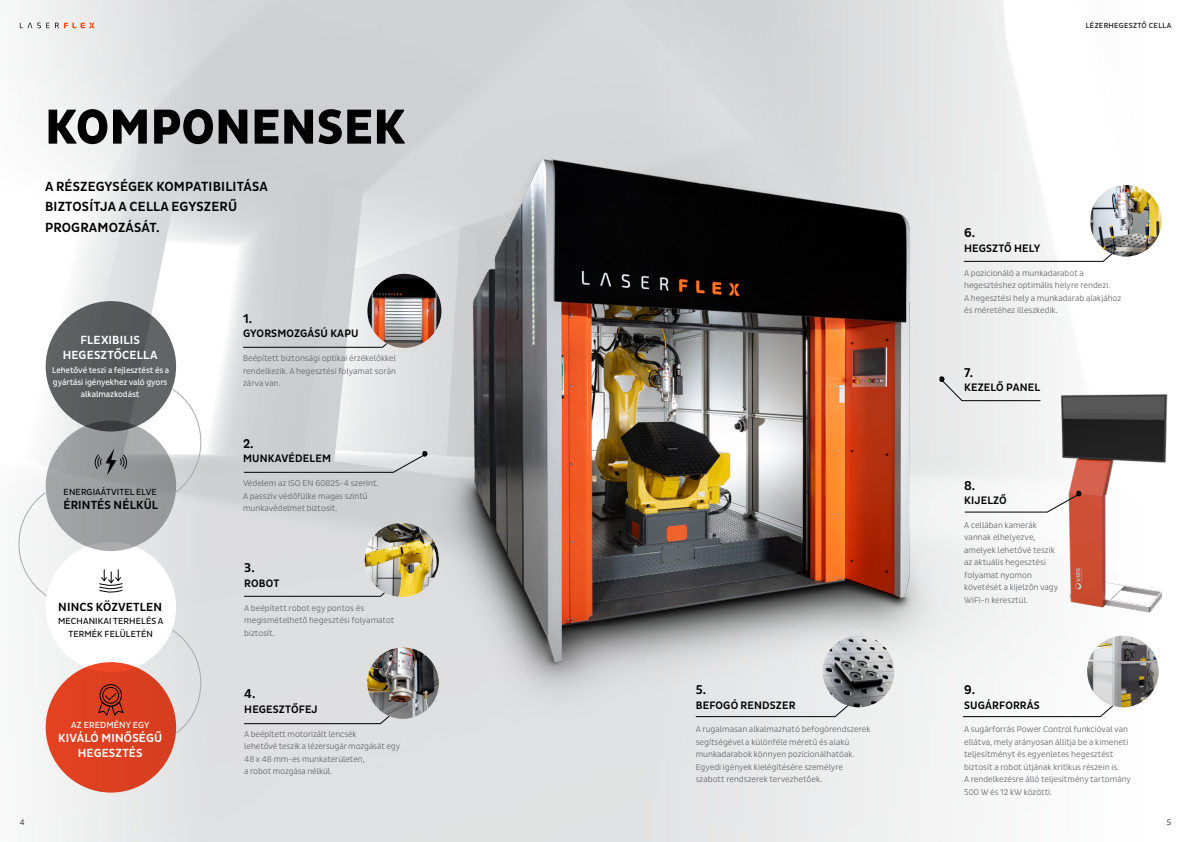
<style>
.page{position:relative;width:1191px;height:842px;background:#fff}
.page>*{position:absolute;margin:0;border:0;box-sizing:border-box;transform-origin:0 0}
.t1{font:800 50px "Pluto Sans Cond";color:#000}
.t2{font:500 13.5px/20.7px "Pluto Sans Cond";letter-spacing:.015em;color:#000}
.t3{font:500 13px "Pluto Sans Cond";color:#000}
.t4{font:500 12px/14.4px "Pluto Sans Cond";letter-spacing:.015em;color:#fff;text-align:center}
.t5{font:500 12px "Pluto Sans Cond";letter-spacing:.015em;color:#000}
.t6{font:500 11px "Pluto Sans Cond";letter-spacing:.015em;color:#000}
.t7{font:9px/13px "Pluto Sans Cond";letter-spacing:.015em;color:#000;text-align:center}
.t8{font:9px "Pluto Sans Cond";letter-spacing:.015em;color:#fff}
.t9{font:300 8.5px/12.5px "Pluto Sans Cond";color:#5d5d60}
.t10{font:8.5px/12.1px "Pluto Sans Cond";letter-spacing:-.01em;color:#fff;text-align:center}
.t11{font:300 8px "Pluto Sans Cond";color:#000}
.t12{font:7.5px "Pluto Sans Cond";letter-spacing:.04em;color:#000}
</style>
<div class="page">
<img style="left:19px;top:0;width:1143px;height:842px">
<img style="left:1050px;top:336px;width:118px;height:321px">
<img style="left:424px;top:138px;width:550px;height:671px">
<svg style="left:20px;top:23px;width:74px;height:5px"></svg>
<svg style="left:243px;top:330px;width:151px;height:17px;background:#d2d3d5"></svg>
<img style="left:367px;top:274px;width:74px;height:74px;border-radius:37px">
<svg style="left:963px;top:244px;width:160px;height:18px"></svg>
<img style="left:1090px;top:185px;width:71px;height:72px;border-radius:36px">
<svg style="left:964px;top:491px;width:117px;height:21px"></svg>
<div style="left:244px;top:706px;width:157px;height:18px;background:#dfdfe1"></div>
<img style="left:367px;top:647px;width:72px;height:72px;border-radius:36px">
<div style="left:938px;top:376px;width:102px;height:25px;background:#eceded"></div>
<div style="left:244px;top:578px;width:148px;height:18px;background:#dcdedf"></div>
<img style="left:365px;top:523px;width:74px;height:74px;border-radius:37px">
<div style="left:695px;top:699px;width:160px;height:18px;background:#e8e8e9"></div>
<svg style="left:962px;top:699px;width:158px;height:18px"></svg>
<svg style="left:244px;top:451px;width:183px;height:22px;background:#cbcccd"></svg>
<img style="left:1087px;top:636px;width:71px;height:71px;border-radius:36px">
<div style="left:46px;top:542px;width:130px;height:130px;background:#fff;border-radius:50%"></div>
<div style="left:46px;top:301px;width:130px;height:130px;background:#5b5c5e;border-radius:50%"></div>
<svg style="left:46px;top:421px;width:130px;height:130px;background:#9a9b9d"></svg>
<div style="left:46px;top:662px;width:130px;height:130px;background:#dd4020;border-radius:50%"></div>
<svg style="left:172px;top:388px;width:30px;height:105px"></svg>
<svg style="left:171px;top:629px;width:31px;height:105px;background:#ddd9d8"></svg>
<svg style="left:18px;top:492px;width:30px;height:105px"></svg>
<svg style="left:94px;top:448px;width:34px;height:28px"></svg>
<svg style="left:99px;top:569px;width:24px;height:24px"></svg>
<div style="left:102px;top:687px;width:17px;height:17px;border:1px solid #000;border-radius:50%"></div>
<div style="left:99px;top:684px;width:23px;height:22px;border:1px solid #000;border-radius:50%"></div>
<svg style="left:98px;top:692px;width:26px;height:24px"></svg>
<img style="left:822px;top:636px;width:72px;height:71px;border-radius:36px">
<h1 class="t1" style="left:45px;top:98px;width:362px">KOMPONENSEK</h1>
<h2 class="t2" style="left:45px;top:176px;width:224px">A RÉSZEGYSÉGEK KOMPATIBILITÁSA<br>BIZTOSÍTJA A CELLA EGYSZERŰ<br>PROGRAMOZÁSÁT.</h2>
<h3 class="t4" style="left:63px;top:333px;width:96px">FLEXIBILIS<br>HEGESZTŐCELLA</h3>
<p class="t10" style="left:52px;top:364px;width:119px">Lehetővé teszi a fejlesztést és a gyártási igényekhez való gyors alkalmazkodást</p>
<p class="t7" style="left:64px;top:485px;width:95px">ENERGIAÁTVITEL ELVE</p>
<h3 class="t5" style="left:63px;top:498px;width:96px">ÉRINTÉS NÉLKÜL</h3>
<h3 class="t5" style="left:58px;top:600px;width:105px">NINCS KÖZVETLEN</h3>
<p class="t7" style="left:58px;top:614px;width:107px">MECHANIKAI TERHELÉS A<br>TERMÉK FELÜLETÉN</p>
<p class="t8" style="left:71px;top:720px;width:80px">AZ EREDMÉNY EGY</p>
<h3 class="t4" style="left:58px;top:731px;width:106px">KIVÁLÓ MINŐSÉGŰ<br>HEGESZTÉS</h3>
<h3 class="t3" style="left:243px;top:311px;width:11px">1.</h3>
<p class="t6" style="left:243px;top:327px;width:117px">GYORSMOZGÁSÚ KAPU</p>
<p class="t9" style="left:243px;top:352px;width:155px;text-align:justify">Beépített biztonsági optikai érzékelőkkel rendelkezik. A hegesztési folyamat során zárva van.</p>
<h3 class="t3" style="left:243px;top:436px;width:12px">2.</h3>
<p class="t6" style="left:243px;top:452px;width:89px">MUNKAVÉDELEM</p>
<p class="t9" style="left:243px;top:477px;width:137px">Védelem az ISO EN 60825-4 szerint.<br>A passzív védőfülke magas szintű munkavédelmet biztosít.</p>
<h3 class="t3" style="left:244px;top:560px;width:12px">3.</h3>
<p class="t6" style="left:244px;top:577px;width:36px">ROBOT</p>
<p class="t9" style="left:244px;top:601px;width:152px">A beépített robot egy pontos és megismételhető hegesztési folyamatot biztosít.</p>
<h3 class="t3" style="left:244px;top:687px;width:13px">4.</h3>
<p class="t6" style="left:244px;top:703px;width:75px">HEGESZTŐFEJ</p>
<p class="t9" style="left:244px;top:727px;width:157px">A beépített motorizált lencsék<br>lehetővé teszik a lézersugár mozgását egy<br>48 x 48 mm-es munkaterületen,<br>a robot mozgása nélkül.</p>
<h3 class="t3" style="left:696px;top:682px;width:12px">5.</h3>
<p class="t6" style="left:696px;top:699px;width:101px">BEFOGÓ RENDSZER</p>
<p class="t9" style="left:696px;top:723px;width:176px">A rugalmasan alkalmazható befogórendszerek segítségével a különféle méretű és alakú munkadarabok könnyen pozícionálhatóak.<br>Egyedi igények kielégítésére személyre szabott rendszerek tervezhetőek.</p>
<p class="t12" style="left:1085px;top:21px;width:87px">LÉZERHEGESZTŐ CELLA</p>
<h3 class="t3" style="left:964px;top:225px;width:13px">6.</h3>
<p class="t6" style="left:964px;top:242px;width:78px">HEGSZTŐ HELY</p>
<p class="t9" style="left:964px;top:266px;width:159px">A pozicionáló a munkadarabot a hegesztéshez optimális helyre rendezi.<br>A hegesztési hely a munkadarab alakjához és méretéhez illeszkedik.</p>
<h3 class="t3" style="left:964px;top:365px;width:11px">7.</h3>
<p class="t6" style="left:964px;top:381px;width:78px">KEZELŐ PANEL</p>
<h3 class="t3" style="left:964px;top:478px;width:13px">8.</h3>
<p class="t6" style="left:964px;top:494px;width:44px">KIJELZŐ</p>
<p class="t9" style="left:964px;top:519px;width:96px">A cellában kamerák vannak elhelyezve, amelyek lehetővé teszik az aktuális hegesztési folyamat nyomon követését a kijelzőn vagy<br>WiFi-n keresztül.</p>
<h3 class="t3" style="left:964px;top:682px;width:12px">9.</h3>
<p class="t6" style="left:964px;top:699px;width:77px">SUGÁRFORRÁS</p>
<p class="t9" style="left:964px;top:723px;width:168px">A sugárforrás Power Control funkcióval van ellátva, mely arányosan állítja be a kimeneti teljesítményt és egyenletes hegesztést biztosít a robot útjának kritikus részein is.<br>A rendelkezésre álló teljesítmény tartomány 500 W és 12 kW közötti.</p>
<p class="t11" style="left:20px;top:818px;width:6px">4</p>
<p class="t11" style="left:1166px;top:818px;width:6px">5</p>
</div>
